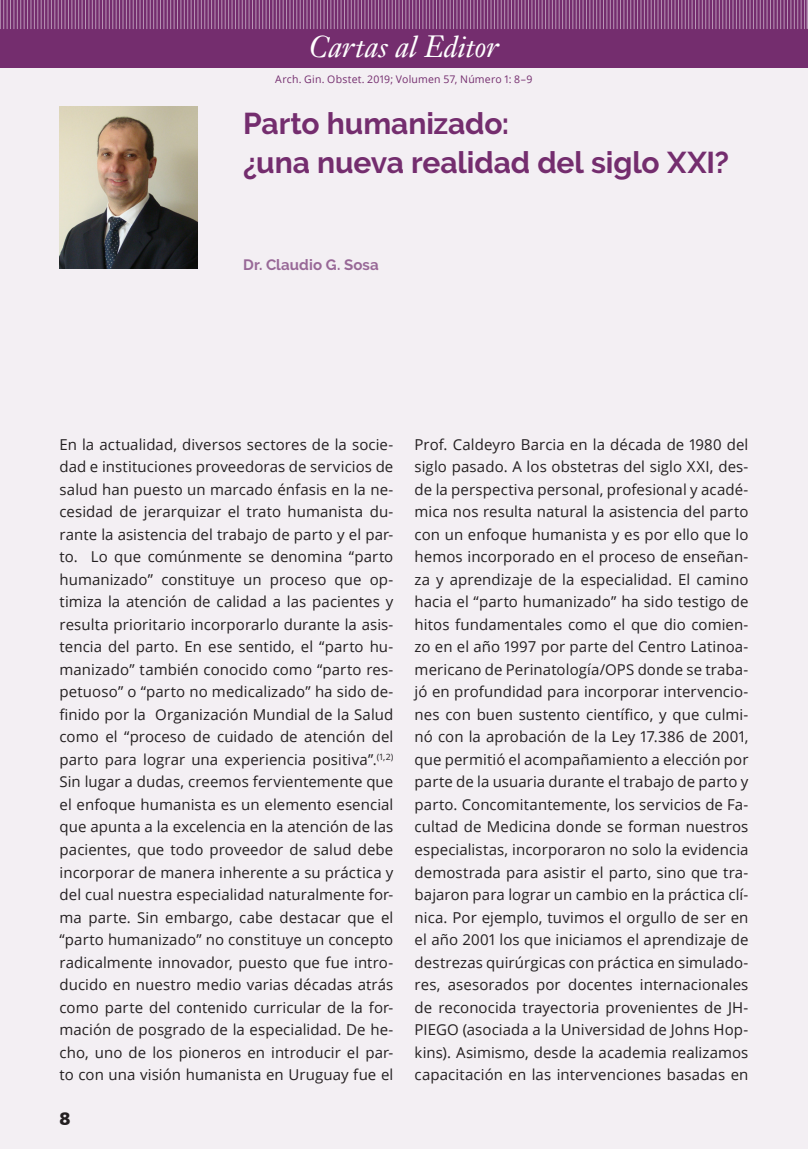
<style>
.page{position:relative;width:808px;height:1149px;background:#fff}
.page>*{position:absolute;margin:0;border:0;box-sizing:border-box;transform-origin:0 0}
.Titular{font:700 30px/39px "Raleway";letter-spacing:-.005em;color:#742d6e}
.Título_1_abajo{font:italic 30px "Janson Text LT";letter-spacing:-.005em;color:#fff}
.Primero_normal{font:900 18px "Frutigerlarghe";color:#231f20}
.Primero{font:15px/22.5px "Open Sans";letter-spacing:.005em;color:#231f20;text-align:justify}
.AutorTitular{font:700 15px "Raleway";letter-spacing:.01em;color:#986897}
.Primero_normal-2{font:10.5px "Open Sans";letter-spacing:.02em;color:#742d6e}
</style>
<div class="page">
<div style="left:0;top:0;width:808px;height:1148px;background:#f3eff3"></div>
<img style="left:60px;top:106px;width:138px;height:162px">
<div style="left:0;top:0;width:808px;height:68px;background:#742d6e"></div>
<svg style="left:0;top:0;width:808px;height:29px"></svg>
<p class="Título_1_abajo" style="left:309px;top:28px;width:191px">Cartas al Editor</p>
<p class="Primero_normal-2" style="left:275px;top:72px;width:258px">Arch. Gin. Obstet. 2019; Volumen 57, Número 1: 8–9</p>
<p class="Titular" style="left:243px;top:104px;width:488px">Parto humanizado:<br>¿una nueva realidad del siglo XXI?</p>
<p class="AutorTitular" style="left:243px;top:255px;width:137px">Dr. Claudio G. Sosa</p>
<p class="Primero" style="left:60px;top:432px;width:335px">En la actualidad, diversos sectores de la socie&shy;dad e instituciones proveedoras de servicios de salud han puesto un marcado énfasis en la ne&shy;cesidad de jerarquizar el trato humanista du&shy;rante la asistencia del trabajo de parto y el par&shy;to. Lo que comúnmente se denomina “parto humanizado” constituye un proceso que op&shy;timiza la atención de calidad a las pacientes y resulta prioritario incorporarlo durante la asis&shy;tencia del parto. En ese sentido, el “parto hu&shy;manizado” también conocido como “parto res&shy;petuoso” o “parto no medicalizado” ha sido de&shy;finido por la Organización Mundial de la Salud como el “proceso de cuidado de atención del parto para lograr una experiencia positiva”.<sup>(1,2)<br></sup>Sin lugar a dudas, creemos fervientemente que el enfoque humanista es un elemento esencial que apunta a la excelencia en la atención de las pacientes, que todo proveedor de salud debe incorporar de manera inherente a su práctica y del cual nuestra especialidad naturalmente for&shy;ma parte. Sin embargo, cabe destacar que el “parto humanizado” no constituye un concepto radicalmente innovador, puesto que fue intro&shy;ducido en nuestro medio varias décadas atrás como parte del contenido curricular de la for&shy;mación de posgrado de la especialidad. De he&shy;cho, uno de los pioneros en introducir el par&shy;to con una visión humanista en Uruguay fue el</p>
<p class="Primero" style="left:415px;top:432px;width:335px">Prof. Caldeyro Barcia en la década de 1980 del siglo pasado. A los obstetras del siglo XXI, des&shy;de la perspectiva personal, profesional y acadé&shy;mica nos resulta natural la asistencia del parto con un enfoque humanista y es por ello que lo hemos incorporado en el proceso de enseñan&shy;za y aprendizaje de la especialidad. El camino hacia el “parto humanizado” ha sido testigo de hitos fundamentales como el que dio comien&shy;zo en el año 1997 por parte del Centro Latinoa&shy;mericano de Perinatología/OPS donde se traba&shy;jó en profundidad para incorporar intervencio&shy;nes con buen sustento científico, y que culmi&shy;nó con la aprobación de la Ley 17.386 de 2001, que permitió el acompañamiento a elección por parte de la usuaria durante el trabajo de parto y parto. Concomitantemente, los servicios de Fa&shy;cultad de Medicina donde se forman nuestros especialistas, incorporaron no solo la evidencia demostrada para asistir el parto, sino que tra&shy;bajaron para lograr un cambio en la práctica clí&shy;nica. Por ejemplo, tuvimos el orgullo de ser en el año 2001 los que iniciamos el aprendizaje de destrezas quirúrgicas con práctica en simulado&shy;res, asesorados por docentes internacionales de reconocida trayectoria provenientes de JH-PIEGO (asociada a la Universidad de Johns Hop&shy;kins). Asimismo, desde la academia realizamos capacitación en las intervenciones basadas en</p>
<p class="Primero_normal" style="left:60px;top:1107px;width:13px">8</p>
</div>
